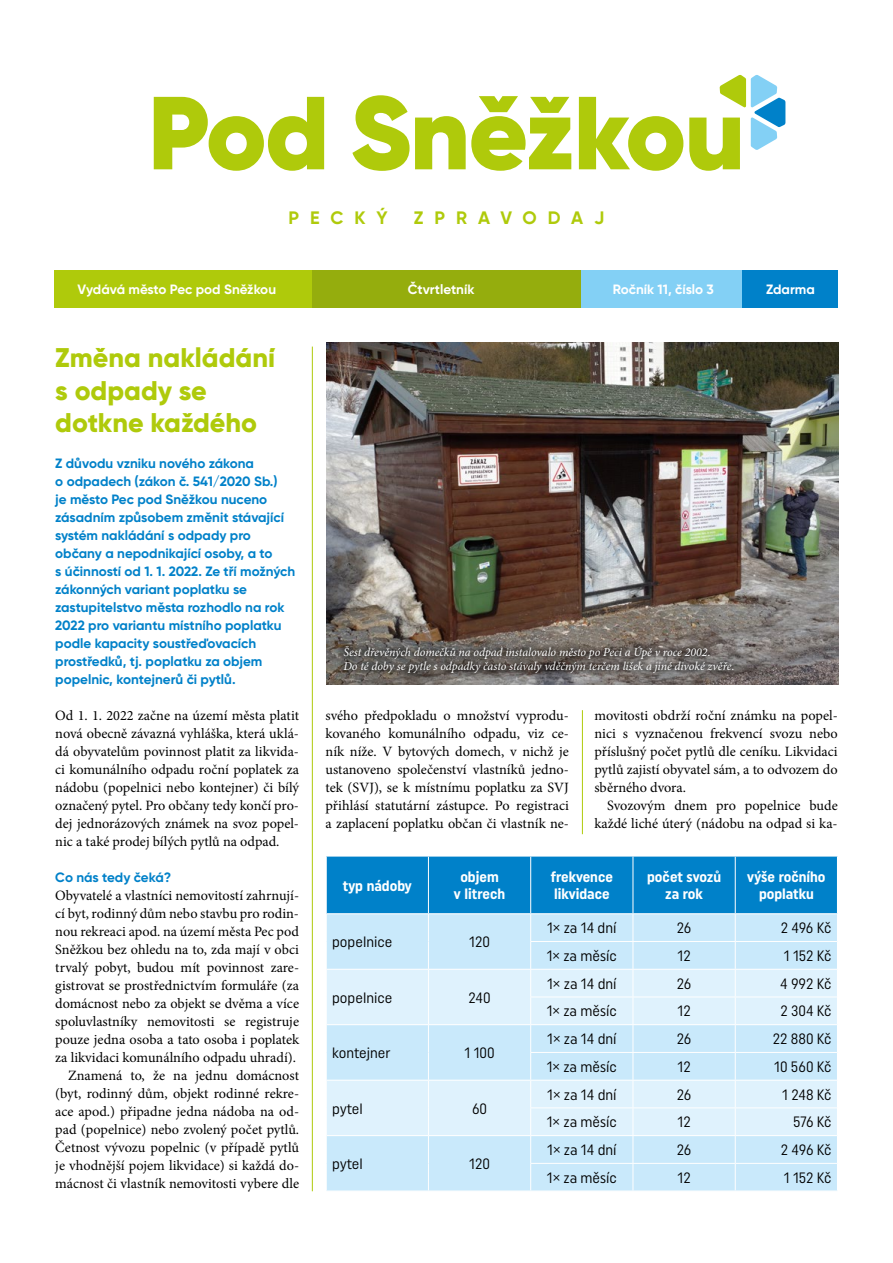
<style>
.page{position:relative;width:893px;height:1263px;background:#fff}
.page>*{position:absolute;margin:0;border:0;box-sizing:border-box;transform-origin:0 0}
.t1{font:900 103.5px "Gilroy";letter-spacing:-.01em;color:#afca0b}
.t2{font:800 27px/32.4px "Gilroy";color:#afca0b}
.t3{font:700 18px "Gilroy";letter-spacing:.61em;color:#afca0b}
.t4{font:15px "Uniform Condensed";color:#000}
.t5{font:700 15px/16.5px "Uniform Condensed";color:#fff;text-align:center}
.t6{font:14.25px/18px "Minion Pro";color:#000;text-align:justify}
.t7{font:700 13.5px/18px "Gilroy";color:#0081c9}
.t8{font:700 13.5px "Gilroy";color:#fff}
.t9{font:italic 12px/14.4px "Minion Pro";letter-spacing:-.005em;color:#fff}
</style>
<div class="page">
<svg style="left:720px;top:75px;width:65px;height:75px"></svg>
<div style="left:54px;top:270px;width:258px;height:38px;background:#afca0b"></div>
<div style="left:579px;top:270px;width:221px;height:38px;background:#83d0f5"></div>
<div style="left:742px;top:270px;width:96px;height:38px;background:#0081c9"></div>
<div style="left:312px;top:270px;width:269px;height:38px;background:#95ad0d"></div>
<hr style="left:312px;top:347px;width:1px;height:844px;background:#afca0b">
<hr style="left:582px;top:710px;width:1px;height:124px;background:#afca0b">
<svg style="left:326px;top:856px;width:512px;height:334px;background:#b0dbf3"></svg>
<img style="left:326px;top:342px;width:512px;height:342px">
<div style="left:336px;top:639px;width:404px;height:42px;background:#000;opacity:.75"></div>
<h1 class="t1" style="left:148px;top:67px;width:598px">Pod Sněžkou</h1>
<p class="t3" style="left:289px;top:207px;width:101px">PECKÝ</p>
<p class="t3" style="left:414px;top:207px;width:192px">ZPRAVODAJ</p>
<p class="t8" style="left:78px;top:281px;width:200px">Vydává město Pec pod Sněžkou</p>
<p class="t8" style="left:408px;top:281px;width:68px">Čtvrtletník</p>
<p class="t8" style="left:613px;top:281px;width:103px">Ročník 11, číslo 3</p>
<p class="t8" style="left:766px;top:281px;width:50px">Zdarma</p>
<h2 class="t2" style="left:55px;top:342px;width:221px">Změna nakládání s odpady se dotkne každého</h2>
<p class="t7" style="left:55px;top:454px;width:241px">Z důvodu vzniku nového zákona<br>o odpadech (zákon č. 541/2020 Sb.)<br>je město Pec pod Sněžkou nuceno zásadním způsobem změnit stávající systém nakládání s odpady pro občany a nepodnikající osoby, a to<br>s účinností od 1. 1. 2022. Ze tří možných zákonných variant poplatku se zastupitelstvo města rozhodlo na rok 2022 pro variantu místního poplatku podle kapacity soustřeďovacích prostředků, tj. poplatku za objem popelnic, kontejnerů či pytlů.</p>
<p class="t6" style="left:55px;top:706px;width:245px">Od 1. 1. 2022 začne na území města platit nová obecně závazná vyhláška, která uklá&shy;dá obyvatelům povinnost platit za likvida&shy;ci komunálního odpadu roční poplatek za nádobu (popelnici nebo kontejner) či bílý označený pytel. Pro občany tedy končí pro&shy;dej jednorázových známek na svoz popel&shy;nic a také prodej bílých pytlů na odpad.</p>
<p class="t7" style="left:55px;top:868px;width:117px">Co nás tedy čeká?</p>
<p class="t6" style="left:55px;top:887px;width:245px;text-align:right">Obyvatelé a vlastníci nemovitostí zahrnují&shy;cí byt, rodinný dům nebo stavbu pro rodin&shy;nou rekreaci apod. na území města Pec pod Sněžkou bez ohledu na to, zda mají v obci trvalý pobyt, budou mít povinnost zare&shy;gistrovat se prostřednictvím formuláře (za domácnost nebo za objekt se dvěma a více spoluvlastníky nemovitosti se registruje pouze jedna osoba a tato osoba i poplatek za likvidaci komunálního odpadu uhradí).<br>Znamená to, že na jednu domácnost (byt, rodinný dům, objekt rodinné rekre&shy;ace apod.) připadne jedna nádoba na od&shy;pad (popelnice) nebo zvolený počet pytlů.<br>Četnost vývozu popelnic (v případě pytlů je vhodnější pojem likvidace) si každá do&shy;mácnost či vlastník nemovitosti vybere dle</p>
<p class="t9" style="left:343px;top:645px;width:393px">Šest dřevěných domečků na odpad instalovalo město po Peci a Úpě v roce 2002.<br>Do té doby se pytle s odpadky často stávaly vděčným terčem lišek a jiné divoké zvěře.</p>
<p class="t6" style="left:326px;top:707px;width:245px">svého předpokladu o množství vyprodu&shy;kovaného komunálního odpadu, viz ce&shy;ník níže. V bytových domech, v nichž je ustanoveno společenství vlastníků jedno&shy;tek (SVJ), se k místnímu poplatku za SVJ přihlásí statutární zástupce. Po registraci a zaplacení poplatku občan či vlastník ne-</p>
<p class="t6" style="left:594px;top:707px;width:245px">movitosti obdrží roční známku na popel&shy;nici s vyznačenou frekvencí svozu nebo příslušný počet pytlů dle ceníku. Likvidaci pytlů zajistí obyvatel sám, a to odvozem do sběrného dvora.</p>
<p class="t6" style="left:594px;top:796px;width:245px;text-align:right">Svozovým dnem pro popelnice bude každé liché úterý (nádobu na odpad si ka-</p>
<p class="t5" style="left:343px;top:877px;width:71px">typ nádoby</p>
<p class="t5" style="left:454px;top:868px;width:53px">objem<br>v litrech</p>
<p class="t5" style="left:551px;top:868px;width:64px;text-align:left">frekvence likvidace</p>
<p class="t5" style="left:647px;top:868px;width:75px">počet svozů za rok</p>
<p class="t5" style="left:747px;top:868px;width:80px">výše ročního poplatku</p>
<p class="t4" style="left:332px;top:933px;width:62px">popelnice</p>
<p class="t4" style="left:469px;top:933px;width:22px">120</p>
<p class="t4" style="left:547px;top:919px;width:71px">1× za 14 dní</p>
<p class="t4" style="left:677px;top:919px;width:16px">26</p>
<p class="t4" style="left:781px;top:919px;width:52px">2 496 Kč</p>
<p class="t4" style="left:547px;top:947px;width:72px">1× za měsíc</p>
<p class="t4" style="left:677px;top:947px;width:15px">12</p>
<p class="t4" style="left:784px;top:947px;width:49px">1 152 Kč</p>
<p class="t4" style="left:332px;top:988px;width:62px">popelnice</p>
<p class="t4" style="left:469px;top:988px;width:24px">240</p>
<p class="t4" style="left:332px;top:1044px;width:60px">kontejner</p>
<p class="t4" style="left:464px;top:1044px;width:32px">1 100</p>
<p class="t4" style="left:332px;top:1099px;width:32px">pytel</p>
<p class="t4" style="left:472px;top:1099px;width:17px">60</p>
<p class="t4" style="left:332px;top:1155px;width:32px">pytel</p>
<p class="t4" style="left:469px;top:1155px;width:22px">120</p>
<p class="t4" style="left:547px;top:974px;width:71px">1× za 14 dní</p>
<p class="t4" style="left:677px;top:974px;width:16px">26</p>
<p class="t4" style="left:780px;top:974px;width:53px">4 992 Kč</p>
<p class="t4" style="left:547px;top:1002px;width:72px">1× za měsíc</p>
<p class="t4" style="left:677px;top:1002px;width:15px">12</p>
<p class="t4" style="left:780px;top:1002px;width:53px">2 304 Kč</p>
<p class="t4" style="left:547px;top:1030px;width:71px">1× za 14 dní</p>
<p class="t4" style="left:677px;top:1030px;width:16px">26</p>
<p class="t4" style="left:773px;top:1030px;width:60px">22 880 Kč</p>
<p class="t4" style="left:547px;top:1058px;width:72px">1× za měsíc</p>
<p class="t4" style="left:677px;top:1058px;width:15px">12</p>
<p class="t4" style="left:774px;top:1058px;width:59px">10 560 Kč</p>
<p class="t4" style="left:547px;top:1085px;width:71px">1× za 14 dní</p>
<p class="t4" style="left:677px;top:1085px;width:16px">26</p>
<p class="t4" style="left:782px;top:1085px;width:51px">1 248 Kč</p>
<p class="t4" style="left:547px;top:1113px;width:72px">1× za měsíc</p>
<p class="t4" style="left:677px;top:1113px;width:15px">12</p>
<p class="t4" style="left:793px;top:1113px;width:40px">576 Kč</p>
<p class="t4" style="left:547px;top:1141px;width:71px">1× za 14 dní</p>
<p class="t4" style="left:677px;top:1141px;width:16px">26</p>
<p class="t4" style="left:781px;top:1141px;width:52px">2 496 Kč</p>
<p class="t4" style="left:547px;top:1169px;width:72px">1× za měsíc</p>
<p class="t4" style="left:678px;top:1169px;width:15px">12</p>
<p class="t4" style="left:784px;top:1169px;width:49px">1 152 Kč</p>
</div>
